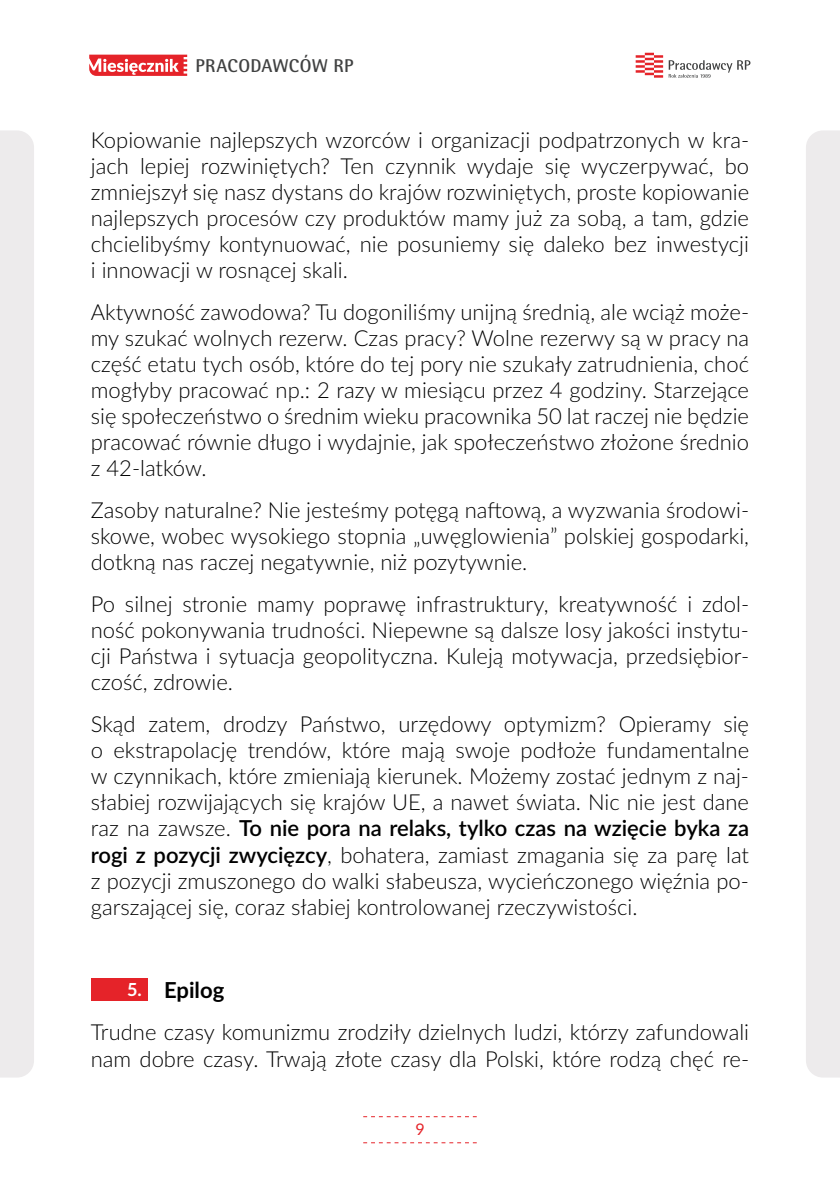
<style>
.page{position:relative;width:840px;height:1191px;background:#fff}
.page>*{position:absolute;margin:0;border:0;box-sizing:border-box;transform-origin:0 0}
.t1{font:300 22px/26px "Lato";color:#000;text-align:justify}
.t2{font:700 18.6px "Rotis Semi Sans Pro";letter-spacing:.02em;color:#404141}
.t3{font:16px "Lato";color:#e52329}
.s1{font-weight:600}
.s2{font-weight:700;font-size:18px;color:#fff}
.s3{font-weight:700}
</style>
<div class="page">
<svg style="left:635px;top:53px;width:27px;height:25px"></svg>
<svg style="left:668px;top:60px;width:82px;height:18px"></svg>
<svg style="left:89px;top:55px;width:98px;height:21px"></svg>
<svg style="left:363px;top:1116px;width:113px;height:1px"></svg>
<svg style="left:363px;top:1142px;width:113px;height:1px"></svg>
<div style="left:0;top:130px;width:34px;height:947px;background:#edebec"></div>
<div style="left:806px;top:130px;width:33px;height:947px;background:#edebec"></div>
<div style="left:91px;top:977px;width:56px;height:23px;background:#e52329"></div>
<p class="t2" style="left:195px;top:54px;width:159px">PRACODAWCÓW RP</p>
<p class="t1" style="left:91px;top:126px;width:659px">Kopiowanie najlepszych wzorców i organizacji podpatrzonych w kra&shy;jach lepiej rozwiniętych? Ten czynnik wydaje się wyczerpywać, bo zmniejszył się nasz dystans do krajów rozwiniętych, proste kopiowanie najlepszych procesów czy produktów mamy już za sobą, a tam, gdzie chcielibyśmy kontynuować, nie posuniemy się daleko bez inwestycji i innowacji w rosnącej skali.</p>
<p class="t1" style="left:91px;top:298px;width:659px">Aktywność zawodowa? Tu dogoniliśmy unijną średnią, ale wciąż może&shy;my szukać wolnych rezerw. Czas pracy? Wolne rezerwy są w pracy na część etatu tych osób, które do tej pory nie szukały zatrudnienia, choć mogłyby pracować np.: 2 razy w miesiącu przez 4 godziny. Starzejące się społeczeństwo o średnim wieku pracownika 50 lat raczej nie będzie pracować równie długo i wydajnie, jak społeczeństwo złożone średnio z 42-latków.</p>
<p class="t1" style="left:91px;top:496px;width:659px">Zasoby naturalne? Nie jesteśmy potęgą naftową, a wyzwania środowi&shy;skowe, wobec wysokiego stopnia „uwęglowienia” polskiej gospodarki, dotkną nas raczej negatywnie, niż pozytywnie.</p>
<p class="t1" style="left:91px;top:590px;width:659px">Po silnej stronie mamy poprawę infrastruktury, kreatywność i zdol&shy;ność pokonywania trudności. Niepewne są dalsze losy jakości instytu&shy;cji Państwa i sytuacja geopolityczna. Kuleją motywacja, przedsiębior&shy;czość, zdrowie.</p>
<p class="t1" style="left:91px;top:710px;width:659px">Skąd zatem, drodzy Państwo, urzędowy optymizm? Opieramy się o ekstrapolację trendów, które mają swoje podłoże fundamentalne w czynnikach, które zmieniają kierunek. Możemy zostać jednym z naj&shy;słabiej rozwijających się krajów UE, a nawet świata. Nic nie jest dane raz na zawsze. <span class="s1">To nie pora na relaks, tylko czas na wzięcie byka za rogi z pozycji zwycięzcy</span>, bohatera, zamiast zmagania się za parę lat z pozycji zmuszonego do walki słabeusza, wycieńczonego więźnia po&shy;garszającej się, coraz słabiej kontrolowanej rzeczywistości.</p>
<p class="t1" style="left:91px;top:968px;width:659px;line-height:42px;text-indent:36px"><span class="s2">5.</span> <span class="s3">Epilog<br></span>Trudne czasy komunizmu zrodziły dzielnych ludzi, którzy zafundowali</p>
<p class="t1" style="left:91px;top:1044px;width:659px">nam dobre czasy. Trwają złote czasy dla Polski, które rodzą chęć re-</p>
<p class="t3" style="left:415px;top:1117px;width:11px">9</p>
</div>
